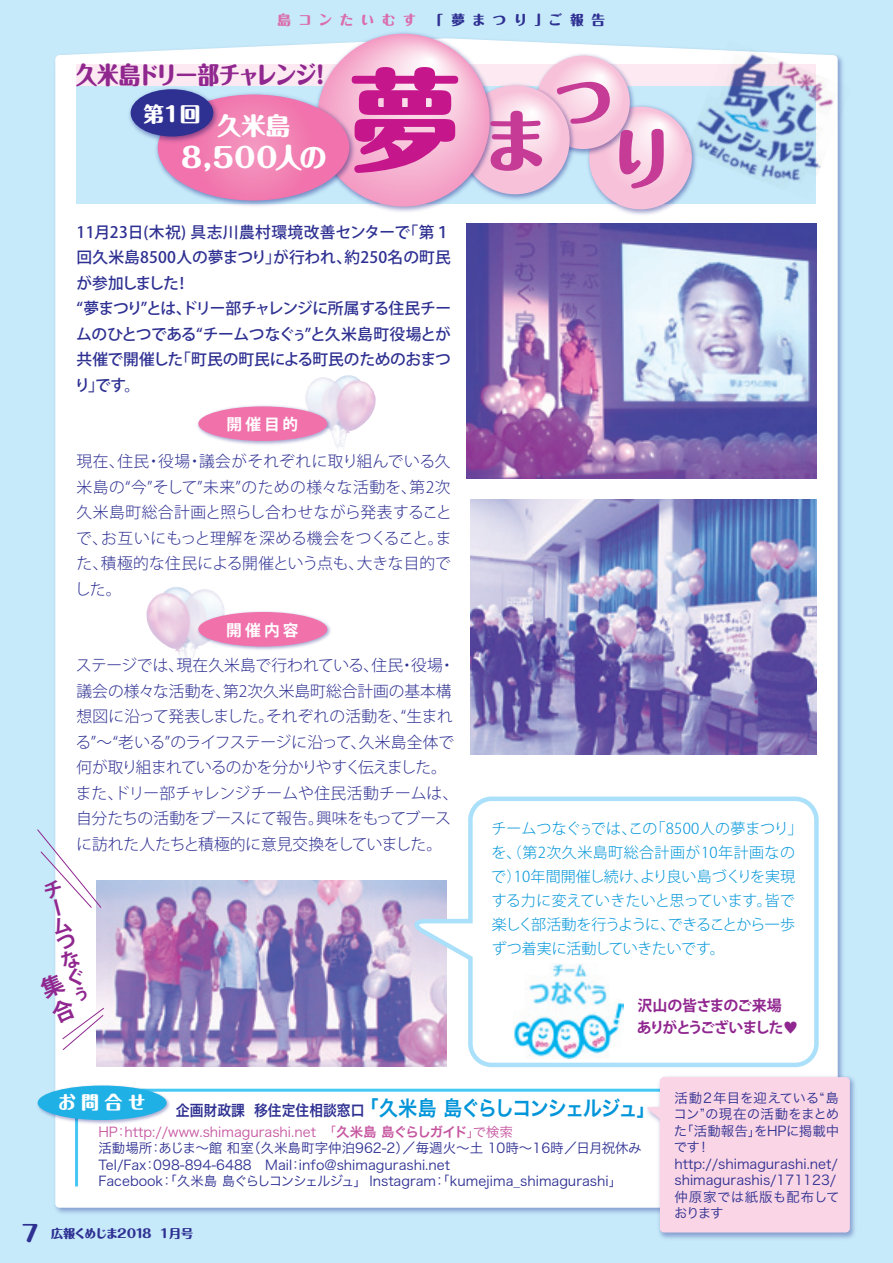
<style>
.page{position:relative;width:893px;height:1263px;background:#c6eafa}
.page>*{position:absolute;margin:0;border:0;box-sizing:border-box;transform-origin:0 0}
.t1{font:800 111.15px "Maru Fo Pro";color:#c5168c}
.t2{font:800 66.3px "Maru Fo Pro";color:#c53b96}
.t3{font:800 66px "Maru Fo Pro";color:#c53b96}
.t4{font:800 27.3px "Maru Fo Pro";letter-spacing:-.055em;color:#fff}
.t5{font:800 24.3px "Maru Fo Pro";color:#fff}
.t6{font:800 24px "Maru Fo Pro";letter-spacing:-.075em;color:#8f278f;scale:.9 1}
.t7{font:800 22.5px "Maru Fo Pro";color:#2e3092}
.t8{font:21px "Hira Kaku Pro W6";letter-spacing:-.08em;color:#0095d9;scale:.92 1}
.t9{font:800 20.7px "Maru Fo Pro";color:#fff}
.t10{font:700 19.5px/18.1px "Koz Go Pro";color:#90268f;text-align:justify}
.t11{font:800 18px "Maru Fo Pro";color:#fff}
.t12{font:300 15.75px/25.5px "Koz Go Pr 6 N";letter-spacing:-.005em;color:#2e3092}
.t13{font:300 15.75px/25.5px "Koz Go Pr 6 N";letter-spacing:-.03em;color:#2e3092}
.t14{font:500 15.75px/25.5px "Koz Go Pr 6 N";letter-spacing:-.01em;color:#2e3092}
.t15{font:500 15.75px/25.5px "Koz Go Pr 6 N";letter-spacing:.01em;color:#2e3092}
.t16{font:300 15.75px "Koz Go Pr 6 N";letter-spacing:.03em;color:#2e3092}
.t17{font:500 15.75px/25.5px "Koz Go Pr 6 N";letter-spacing:-.055em;color:#2e3092}
.t18{font:300 15.75px "Koz Go Pr 6 N";letter-spacing:.035em;color:#2e3092}
.t19{font:300 15.75px "Koz Go Pr 6 N";letter-spacing:-.035em;color:#2e3092}
.t20{font:500 15.75px "Koz Go Pr 6 N";letter-spacing:.03em;color:#2e3092}
.t21{font:300 15.75px "Koz Go Pr 6 N";letter-spacing:-.055em;color:#2e3092}
.t22{font:700 15.75px "Koz Go Pr 6 N";letter-spacing:.2em;color:#fff}
.t23{font:300 15px/24px "Koz Go Pro";color:#0095d9}
.t24{font:300 15px/24px "Koz Go Pro";letter-spacing:-.02em;color:#0095d9}
.t25{font:300 15px "Koz Go Pro";letter-spacing:.03em;color:#0095d9}
.t26{font:700 15px/22.5px "Koz Go Pro";letter-spacing:-.07em;color:#90268f}
.t27{font:15px "Hira Kaku Pro W6";color:#2e3092;scale:.92 1}
.t28{font:300 15px "Koz Go Pro";letter-spacing:.025em;color:#0095d9}
.t29{font:13.5px/16.5px "Hira Kaku Pro W3";color:#2e3092}
.t30{font:13.5px "Hira Kaku Pro W3";color:#c656a0}
.t31{font:800 13.5px "Maru Fo Pro";color:#2e3092}
.t32{font:800 13.5px "Maru Fo Pro";letter-spacing:.555em;color:#da6dab}
.t33{font:800 12px "Maru Fo Pro";letter-spacing:-.08em;color:#2e3092}
.s1{font-weight:400}
.s2{font-family:"Hira Kaku Pro W6"}
</style>
<div class="page">
<div style="left:55px;top:40px;width:783px;height:1168px;background:#fff"></div>
<div style="left:77px;top:64px;width:739px;height:22px;background:#fce9f1"></div>
<div style="left:77px;top:86px;width:739px;height:118px;background:#c6eafa"></div>
<img style="left:305px;top:375px;width:71px;height:79px">
<img style="left:97px;top:881px;width:313px;height:185px">
<svg style="left:410px;top:794px;width:411px;height:275px;background:#f7f9fc"></svg>
<img style="left:146px;top:587px;width:79px;height:87px">
<img style="left:584px;top:105px;width:116px;height:112px">
<svg style="left:589px;top:107px;width:103px;height:102px;background:#f8cfe1"></svg>
<img style="left:531px;top:50px;width:107px;height:107px">
<svg style="left:536px;top:56px;width:94px;height:93px;background:#f8d1e2"></svg>
<img style="left:498px;top:80px;width:80px;height:120px">
<svg style="left:461px;top:85px;width:109px;height:109px;background:#f8d1e2"></svg>
<div style="left:74px;top:1087px;width:569px;height:102px;background:#fff"></div>
<img style="left:37px;top:1083px;width:135px;height:42px">
<div style="left:38px;top:1085px;width:129px;height:35px;background:#1fb0e6;border-radius:50%"></div>
<img style="left:196px;top:404px;width:137px;height:42px">
<div style="left:198px;top:406px;width:129px;height:35px;background:#f171ab;border-radius:50%"></div>
<img style="left:196px;top:609px;width:137px;height:43px">
<div style="left:198px;top:612px;width:129px;height:34px;background:#f171ab;border-radius:50%"></div>
<img style="left:685px;top:40px;width:158px;height:159px">
<img style="left:312px;top:32px;width:186px;height:182px">
<svg style="left:317px;top:34px;width:173px;height:173px;background:#f6bfd8"></svg>
<img style="left:153px;top:89px;width:204px;height:119px">
<svg style="left:158px;top:94px;width:191px;height:107px;background:#e88bbb"></svg>
<img style="left:129px;top:88px;width:92px;height:56px">
<div style="left:131px;top:89px;width:82px;height:48px;background:#2e3092;border-radius:50%"></div>
<img style="left:513px;top:964px;width:110px;height:94px">
<img style="left:466px;top:224px;width:350px;height:254px">
<img style="left:471px;top:500px;width:345px;height:254px">
<img style="left:643px;top:1073px;width:212px;height:166px">
<div style="left:647px;top:1077px;width:203px;height:155px;background:#fad5e5"></div>
<svg style="left:37px;top:828px;width:65px;height:81px"></svg>
<svg style="left:55px;top:971px;width:50px;height:80px;background:#f6f2f8"></svg>
<p class="t32" style="left:278px;top:9px;width:140px">島コンたいむす</p>
<p class="t31" style="left:430px;top:9px;width:15px">「</p>
<p class="t31" style="left:451px;top:9px;width:15px">夢</p>
<p class="t31" style="left:472px;top:9px;width:15px">ま</p>
<p class="t31" style="left:493px;top:9px;width:15px">つ</p>
<p class="t31" style="left:514px;top:9px;width:15px">り</p>
<p class="t31" style="left:534px;top:9px;width:29px">」ご</p>
<p class="t31" style="left:570px;top:9px;width:15px">報</p>
<p class="t31" style="left:592px;top:9px;width:15px">告</p>
<h3 class="t6" style="left:76px;top:56px;width:269px">久米島ドリー部チャレンジ</h3>
<h3 class="t5" style="left:217px;top:107px;width:75px">久米島</h3>
<h3 class="t4" style="left:181px;top:136px;width:148px">8,500人の</h3>
<h3 class="t6" style="left:310px;top:56px;width:25px">!</h3>
<h3 class="t9" style="left:143px;top:97px;width:59px">第１回</h3>
<h1 class="t1" style="left:349px;top:31px;width:266px">夢 <sup>つ</sup></h1>
<h2 class="t2" style="left:483px;top:88px;width:68px">ま</h2>
<h3 class="t3" style="left:608px;top:106px;width:67px">り</h3>
<p class="t14" style="left:402px;top:219px;width:50px">「第１</p>
<p class="t15" style="left:77px;top:219px;width:376px">11月23日(木祝) 具志川農村環境改善センターで<br>回久米島8500人の夢まつりが行われ約、 250名の町民</p>
<p class="t14" style="left:265px;top:245px;width:17px">」</p>
<p class="t17" style="left:77px;top:270px;width:376px">が参加しました<br>“夢まつり”とはドリー部チャレンジに所属する住民チー</p>
<p class="t14" style="left:174px;top:270px;width:17px">!</p>
<p class="t14" style="left:176px;top:296px;width:17px">、</p>
<p class="t20" style="left:305px;top:325px;width:147px">”と久米島町役場とが</p>
<p class="t14" style="left:175px;top:321px;width:277px;text-indent:-99px">ムのひとつである“チームつなぐぅ<br>「町民の町民による町民のためのおまつ</p>
<p class="t14" style="left:74px;top:347px;width:110px">共催で開催したりです。</p>
<p class="t14" style="left:88px;top:372px;width:17px">」</p>
<p class="t22" style="left:227px;top:416px;width:73px">開催目的</p>
<p class="t12" style="left:199px;top:449px;width:253px">議会がそれぞれに取り組んでいる久</p>
<p class="t12" style="left:117px;top:449px;width:33px">住民</p>
<p class="t12" style="left:77px;top:449px;width:50px">現在、</p>
<p class="t16" style="left:77px;top:478px;width:376px">米島の今“ ”そして”未来”のための様々な活動を第、 次2</p>
<p class="t18" style="left:77px;top:503px;width:377px">久米島町総合計画と照らし合わせながら発表すること</p>
<p class="t16" style="left:101px;top:529px;width:352px">お互いにもっと理解を深める機会をつくることま。</p>
<p class="t12" style="left:158px;top:449px;width:33px">役場</p>
<p class="t12" style="left:146px;top:449px;width:17px">・</p>
<p class="t12" style="left:187px;top:449px;width:17px">・</p>
<p class="t12" style="left:76px;top:525px;width:34px">で、</p>
<p class="t12" style="left:101px;top:551px;width:265px">積極的な住民による開催という点も、</p>
<p class="t12" style="left:357px;top:551px;width:96px">大きな目的で</p>
<p class="t12" style="left:75px;top:551px;width:48px">た、した。</p>
<p class="t22" style="left:226px;top:621px;width:74px">開催内容</p>
<p class="t12" style="left:76px;top:653px;width:110px">ステージでは、</p>
<p class="t12" style="left:77px;top:678px;width:377px">議会の様々な活動を第、 2次久米島町総合計画の基本構</p>
<p class="t12" style="left:266px;top:704px;width:188px">それぞれの活動を、“生まれ</p>
<p class="t12" style="left:177px;top:653px;width:204px">現在久米島で行われている、</p>
<p class="t12" style="left:371px;top:653px;width:33px">住民</p>
<p class="t12" style="left:411px;top:653px;width:33px">役場</p>
<p class="t12" style="left:399px;top:653px;width:17px">・</p>
<p class="t12" style="left:439px;top:653px;width:17px">・</p>
<p class="t19" style="left:77px;top:707px;width:199px">想図に沿って発表しました。</p>
<p class="t13" style="left:76px;top:729px;width:384px">る”～“老いる”のライフステージに沿って、<br>何が取り組まれているのかを分かりやすく伝えました。またドリー部チャレンジチームや住民活動チームは、</p>
<p class="t12" style="left:359px;top:729px;width:97px">久米島全体で</p>
<p class="t12" style="left:108px;top:780px;width:17px">、</p>
<p class="t12" style="left:76px;top:806px;width:368px">自分たちの活動をブースにて報告。<br>に訪れた人たちと積極的に意見交換をしていました。</p>
<p class="t21" style="left:316px;top:809px;width:136px">興味をもってブース</p>
<h3 class="t10" style="left:42px;top:884px;width:12px;rotate:-14deg">チームつなぐ</h3>
<p class="t28" style="left:650px;top:819px;width:154px">「8500人の夢まつり「</p>
<p class="t23" style="left:491px;top:817px;width:147px">チームつなぐぅでは、</p>
<p class="t25" style="left:491px;top:843px;width:305px">を、（第2次久米島町総合計画が10年計画なの</p>
<p class="t23" style="left:514px;top:865px;width:283px">10年間開催し続けより良い島づくりを実現</p>
<p class="t23" style="left:628px;top:817px;width:31px">この</p>
<p class="t23" style="left:491px;top:865px;width:32px">で）</p>
<p class="t23" style="left:633px;top:865px;width:16px">、</p>
<p class="t23" style="left:668px;top:889px;width:129px;text-indent:-176px">する力に変えていきたいと思っています。<br>できることから一歩</p>
<p class="t23" style="left:765px;top:889px;width:32px">皆で</p>
<p class="t24" style="left:492px;top:913px;width:235px">楽しく部活動を行うように、<br>ずつ着実に活動していきたいです。</p>
<p class="t26" style="left:637px;top:995px;width:163px">沢山の皆さまのご来場ありがとうございました<span class="s1">♥</span></p>
<h3 class="t11" style="left:58px;top:1088px;width:90px">お問合せ</h3>
<h3 class="t8" style="left:359px;top:1089px;width:323px">「久米島島ぐらしコンシェルジュ「</h3>
<p class="t27" style="left:176px;top:1097px;width:76px">企画財政課</p>
<p class="t30" style="left:125px;top:1119px;width:390px">http://www.shimagurashi.net　「<span class="s2">久米島島ぐらしガイド</span>で検索</p>
<p class="t27" style="left:254px;top:1097px;width:121px">移住定住相談窓口</p>
<p class="t30" style="left:98px;top:1119px;width:21px">HP</p>
<p class="t30" style="left:114px;top:1119px;width:15px">：</p>
<p class="t30" style="left:467px;top:1119px;width:15px">」</p>
<p class="t29" style="left:247px;top:1139px;width:396px">（久米島町字仲泊962-2 ／）毎週火～土 10時～16時／日月祝休み</p>
<p class="t29" style="left:159px;top:1139px;width:97px">あじま～館和室</p>
<p class="t29" style="left:98px;top:1139px;width:55px">活動場所</p>
<p class="t29" style="left:149px;top:1139px;width:15px">：</p>
<p class="t29" style="left:143px;top:1155px;width:150px">：098-894-6488　Mail</p>
<p class="t29" style="left:299px;top:1155px;width:153px">info@shimagurashi.net</p>
<p class="t29" style="left:98px;top:1155px;width:50px">Tel/Fax</p>
<p class="t29" style="left:289px;top:1155px;width:15px">：</p>
<p class="t29" style="left:160px;top:1172px;width:278px">「：久米島島ぐらしコンシェルジュ」 Instagram</p>
<p class="t29" style="left:433px;top:1172px;width:191px">「： kumejima_shimagurashi「</p>
<p class="t29" style="left:98px;top:1172px;width:66px">Facebook</p>
<h3 class="t7" style="left:21px;top:1215px;width:19px">7</h3>
<p class="t33" style="left:39px;top:1223px;width:114px">　広報くめじま2018</p>
<p class="t33" style="left:160px;top:1223px;width:35px">1月号</p>
<p class="t29" style="left:674px;top:1088px;width:167px;text-align:right">活動2年目を迎えている島“コン”の現在の活動をまとめをHPに掲載中</p>
<p class="t29" style="left:697px;top:1121px;width:66px;text-indent:-23px">「た活動報告」!</p>
<p class="t29" style="left:674px;top:1138px;width:167px">ですhttp://shimagurashi.net/ shimagurashis/171123/仲原家では紙版も配布しております</p>
</div>
